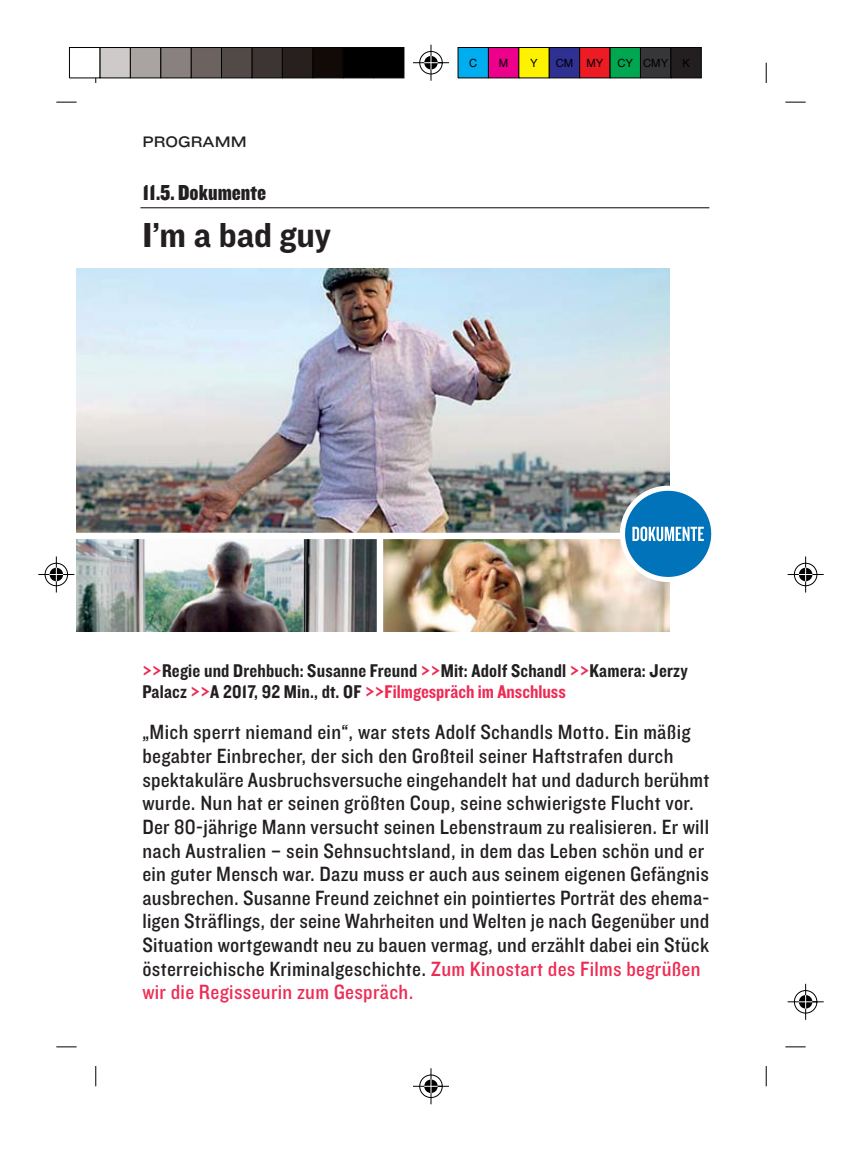
<style>
.page{position:relative;width:862px;height:1149px;background:#fff}
.page>*{position:absolute;margin:0;border:0;box-sizing:border-box;transform-origin:0 0}
.t1{font:36px "Knockout HTF51 Middleweight";color:#231f20}
.t2{font:22.5px "Knockout HTF70 Full Welterwt";color:#231f20}
.t3{font:21.38px/23.6px "Knockout HTF30 Junior Welterwt";letter-spacing:.015em;color:#231f20}
.t4{font:19.12px/21.4px "Knockout HTF50 Welterweight";letter-spacing:.01em;color:#231f20}
.t5{font:15.75px "Knockout HTF33 Junior Heviwt";color:#231f20}
.t6{font:11.25px "Helvetica";color:#000}
.s1{color:#ee2a53}
</style>
<div class="page">
<svg style="left:56px;top:1046px;width:21px;height:1px"></svg>
<svg style="left:95px;top:1066px;width:1px;height:19px"></svg>
<svg style="left:56px;top:102px;width:21px;height:1px"></svg>
<svg style="left:785px;top:102px;width:20px;height:1px"></svg>
<svg style="left:765px;top:63px;width:1px;height:20px"></svg>
<svg style="left:785px;top:1046px;width:20px;height:1px"></svg>
<svg style="left:765px;top:1066px;width:1px;height:19px"></svg>
<svg style="left:413px;top:45px;width:36px;height:36px"></svg>
<svg style="left:413px;top:1068px;width:36px;height:35px"></svg>
<svg style="left:38px;top:556px;width:36px;height:36px"></svg>
<svg style="left:787px;top:556px;width:36px;height:36px"></svg>
<svg style="left:787px;top:983px;width:36px;height:36px"></svg>
<div style="left:373px;top:47px;width:31px;height:31px;background:#000"></div>
<div style="left:342px;top:47px;width:31px;height:31px;background:#000"></div>
<div style="left:312px;top:47px;width:31px;height:31px;background:#110a07;border:1px solid #000"></div>
<div style="left:282px;top:47px;width:31px;height:31px;background:#27201e;border:1px solid #000"></div>
<div style="left:251px;top:47px;width:31px;height:31px;background:#3c3533;border:1px solid #000"></div>
<div style="left:221px;top:47px;width:31px;height:31px;background:#524a47;border:1px solid #000"></div>
<div style="left:191px;top:47px;width:31px;height:31px;background:#6c6361;border:1px solid #000"></div>
<div style="left:160px;top:47px;width:31px;height:31px;background:#89817f;border:1px solid #000"></div>
<div style="left:130px;top:47px;width:31px;height:31px;background:#a9a3a1;border:1px solid #000"></div>
<div style="left:99px;top:47px;width:31px;height:31px;background:#cecac9;border:1px solid #000"></div>
<div style="left:69px;top:47px;width:31px;height:31px;background:#fff;border:1px solid #000"></div>
<div style="left:457px;top:47px;width:31px;height:31px;background:#00aeef"></div>
<div style="left:488px;top:47px;width:31px;height:31px;background:#ec008c;border:1px solid #000"></div>
<div style="left:518px;top:47px;width:31px;height:31px;background:#fff200;border:1px solid #000"></div>
<div style="left:548px;top:47px;width:31px;height:31px;background:#2e3092;border:1px solid #000"></div>
<div style="left:579px;top:47px;width:31px;height:31px;background:#ed1c24;border:1px solid #000"></div>
<div style="left:609px;top:47px;width:31px;height:31px;background:#00a650;border:1px solid #000"></div>
<div style="left:639px;top:47px;width:31px;height:31px;background:#363639;border:1px solid #000"></div>
<div style="left:670px;top:47px;width:31px;height:31px;background:#231f20;border:1px solid #000"></div>
<img style="left:77px;top:268px;width:591px;height:264px">
<img style="left:77px;top:539px;width:591px;height:92px">
<div style="left:376px;top:537px;width:7px;height:94px;background:#fff"></div>
<hr style="left:140px;top:207px;width:569px;height:1px;background:#231f20">
<svg style="left:613px;top:479px;width:99px;height:109px"></svg>
<p class="t5" style="left:142px;top:136px;width:106px">PROGRAMM</p>
<p class="t2" style="left:142px;top:185px;width:125px">11.5. Dokumente</p>
<h1 class="t1" style="left:142px;top:223px;width:190px">I’m a bad guy</h1>
<p class="t6" style="left:469px;top:58px;width:10px">C</p>
<p class="t6" style="left:498px;top:58px;width:11px">M</p>
<p class="t6" style="left:530px;top:58px;width:9px">Y</p>
<p class="t6" style="left:555px;top:58px;width:49px">CM MY</p>
<p class="t6" style="left:617px;top:58px;width:52px">CY CMY</p>
<p class="t6" style="left:682px;top:58px;width:9px">K</p>
<p class="t4" style="left:142px;top:661px;width:546px"><span class="s1">&gt;&gt;</span>Regie und Drehbuch: Susanne Freund <span class="s1">&gt;&gt;</span>Mit: Adolf Schandl <span class="s1">&gt;&gt;</span>Kamera: Jerzy<br>Palacz <span class="s1">&gt;&gt;</span>A 2017, 92 Min., dt. OF <span class="s1">&gt;&gt;Filmgespräch im Anschluss</span></p>
<p class="t3" style="left:142px;top:722px;width:568px">„Mich sperrt niemand ein“, war stets Adolf Schandls Motto. Ein mäßig begabter Einbrecher, der sich den Großteil seiner Haftstrafen durch spektakuläre Ausbruchsversuche eingehandelt hat und dadurch berühmt wurde. Nun hat er seinen größten Coup, seine schwierigste Flucht vor.<br>Der 80-jährige Mann versucht seinen Lebenstraum zu realisieren. Er will nach Australien – sein Sehnsuchtsland, in dem das Leben schön und er ein guter Mensch war. Dazu muss er auch aus seinem eigenen Gefängnis ausbrechen. Susanne Freund zeichnet ein pointiertes Porträt des ehema&shy;ligen Sträflings, der seine Wahrheiten und Welten je nach Gegenüber und Situation wortgewandt neu zu bauen vermag, und erzählt dabei ein Stück österreichische Kriminalgeschichte. <span class="s1">Zum Kinostart des Films begrüßen wir die Regisseurin zum Gespräch.</span></p>
</div>
